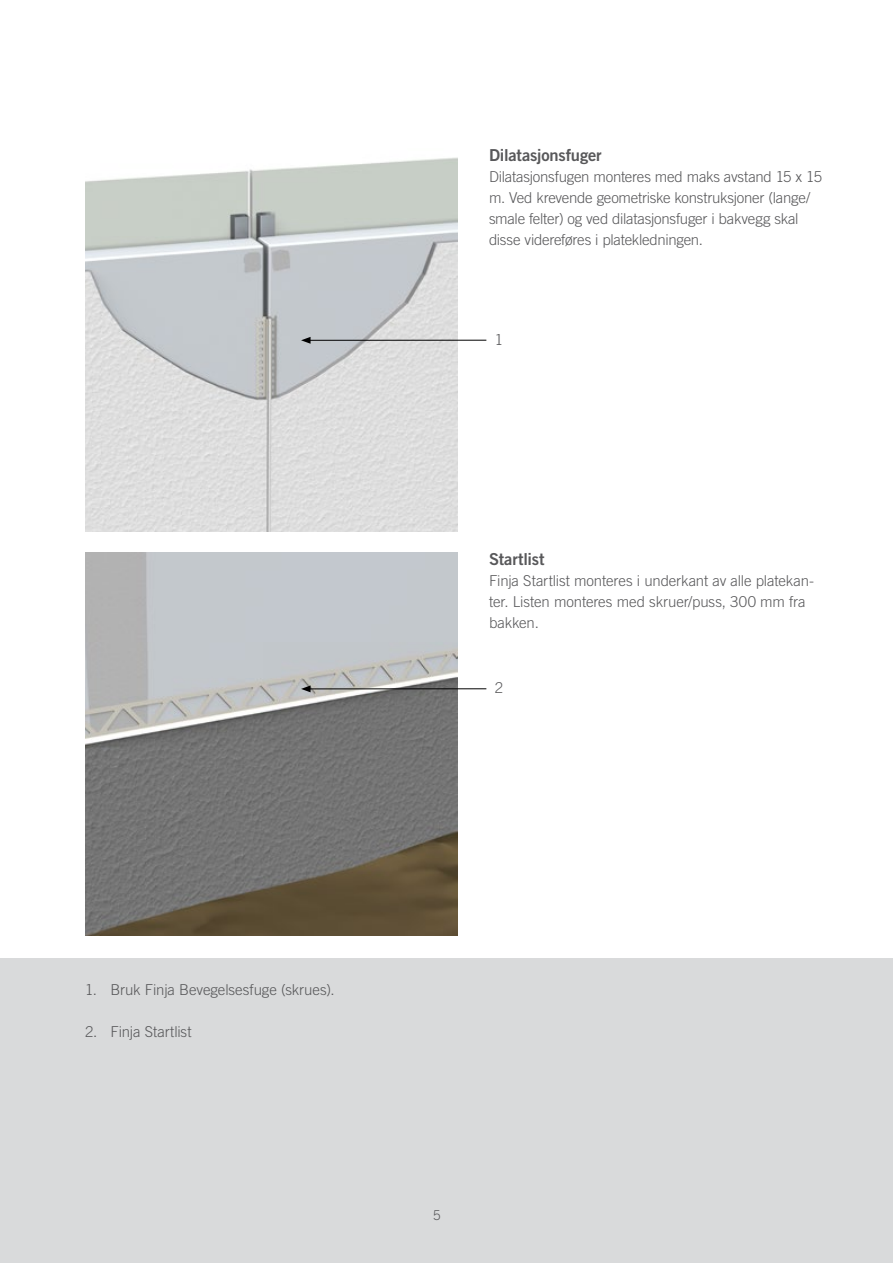
<style>
.page{position:relative;width:893px;height:1263px;background:#fff}
.page>*{position:absolute;margin:0;border:0;box-sizing:border-box;transform-origin:0 0}
.t1{font:16.5px "Trade Gothic LT Std Bd 2";letter-spacing:-.01em;color:#58585a}
.t2{font:300 15px/21px "Trade Gothic LT Std";letter-spacing:-.015em;color:#58585a}
.t3{font:300 13.5px "Trade Gothic LT Std";color:#58585a}
</style>
<div class="page">
<div style="left:0;top:958px;width:893px;height:305px;background:#d9dadb"></div>
<img style="left:85px;top:157px;width:372px;height:374px">
<img style="left:85px;top:553px;width:372px;height:382px">
<hr style="left:308px;top:340px;width:178px;height:1px;background:#000">
<svg style="left:301px;top:337px;width:10px;height:7px"></svg>
<hr style="left:308px;top:688px;width:178px;height:1px;background:#000">
<svg style="left:301px;top:685px;width:10px;height:7px"></svg>
<p class="t1" style="left:489px;top:145px;width:114px">Dilatasjonsfuger</p>
<p class="t2" style="left:489px;top:166px;width:334px">Dilatasjonsfugen monteres med maks avstand 15 x 15 m. Ved krevende geometriske konstruksjoner (lange/ smale felter) og ved dilatasjonsfuger i bakvegg skal disse videreføres i platekledningen.</p>
<p class="t2" style="left:495px;top:329px;width:10px">1</p>
<p class="t1" style="left:489px;top:549px;width:57px">Startlist</p>
<p class="t2" style="left:489px;top:570px;width:326px">Finja Startlist monteres i underkant av alle platekan&shy;ter. Listen monteres med skruer/puss, 300 mm fra bakken.</p>
<p class="t2" style="left:495px;top:677px;width:10px">2</p>
<p class="t2" style="left:85px;top:978px;width:251px">1. Bruk Finja Bevegelsesfuge (skrues).</p>
<p class="t2" style="left:85px;top:1020px;width:108px">2. Finja Startlist</p>
<p class="t3" style="left:433px;top:1207px;width:9px">5</p>
</div>
